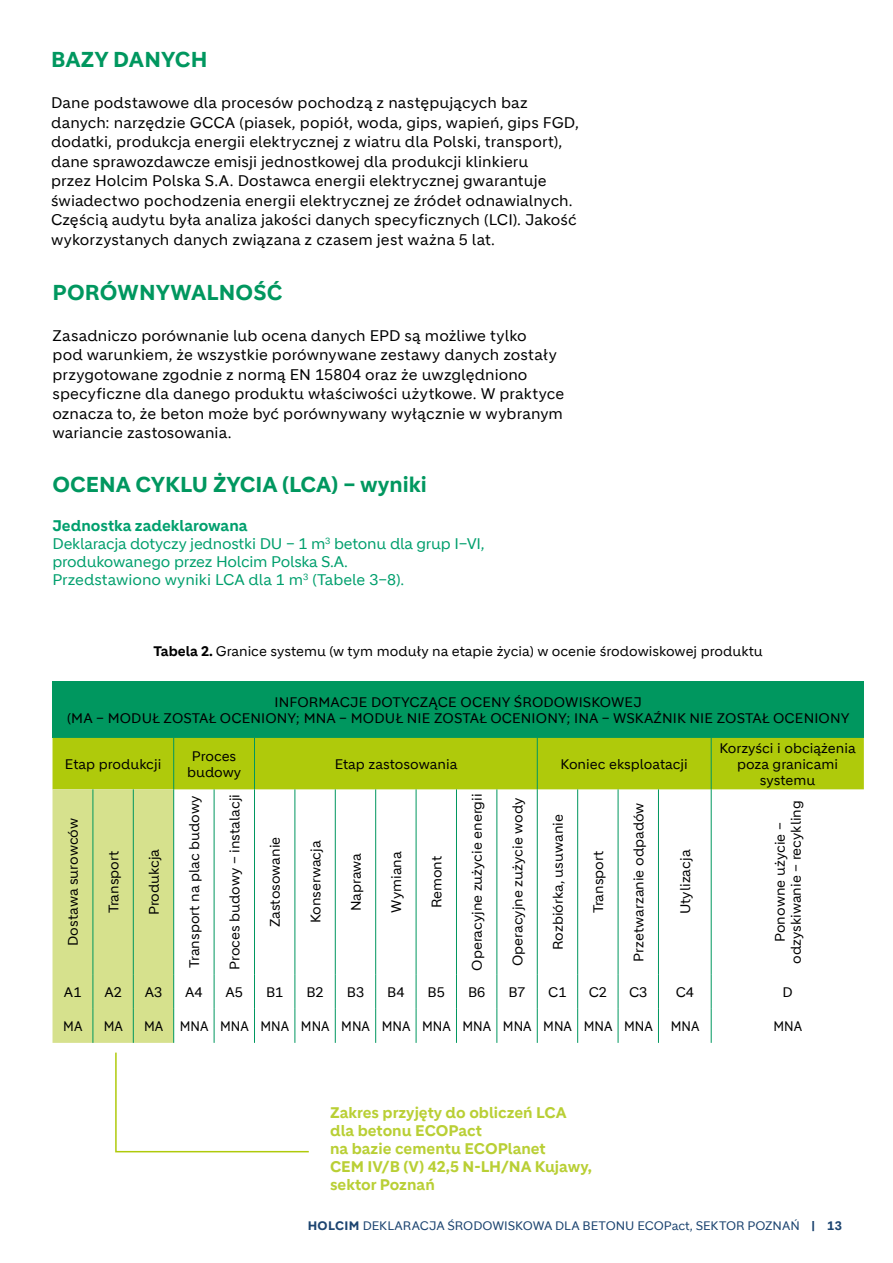
<style>
.page{position:relative;width:893px;height:1263px;background:#fff}
.page>*{position:absolute;margin:0;border:0;box-sizing:border-box;transform-origin:0 0}
.t1{font:700 21px "Holcim";color:#00975f}
.t2{font:15px/19.5px "Holcim";letter-spacing:.005em;color:#000}
.t3{font:15px/18px "Holcim";letter-spacing:-.015em;color:#009f6d}
.t4{font:700 15px/18px "Holcim";color:#b9cf35}
.t5{font:13.5px/16.2px "Holcim";color:#000;text-align:center}
.t6{font:13.5px "Holcim";color:#000;scale:.9 1}
.t7{font:12px "Holcim";color:#1c4470}
.s1{font-weight:700}
</style>
<div class="page">
<div style="left:53px;top:681px;width:811px;height:57px;background:#00975f"></div>
<svg style="left:53px;top:738px;width:811px;height:305px"></svg>
<hr style="left:173px;top:738px;width:1px;height:51px;background:#00975f">
<hr style="left:254px;top:738px;width:1px;height:51px;background:#00975f">
<hr style="left:537px;top:738px;width:1px;height:51px;background:#00975f">
<hr style="left:711px;top:738px;width:1px;height:51px;background:#00975f">
<hr style="left:93px;top:789px;width:1px;height:186px;background:#00975f">
<hr style="left:133px;top:789px;width:1px;height:186px;background:#00975f">
<hr style="left:173px;top:789px;width:1px;height:186px;background:#00975f">
<hr style="left:214px;top:789px;width:1px;height:186px;background:#00975f">
<hr style="left:254px;top:789px;width:1px;height:186px;background:#00975f">
<hr style="left:294px;top:789px;width:1px;height:186px;background:#00975f">
<hr style="left:335px;top:789px;width:1px;height:186px;background:#00975f">
<hr style="left:375px;top:789px;width:1px;height:186px;background:#00975f">
<hr style="left:416px;top:789px;width:1px;height:186px;background:#00975f">
<hr style="left:456px;top:789px;width:1px;height:186px;background:#00975f">
<hr style="left:496px;top:789px;width:1px;height:186px;background:#00975f">
<hr style="left:537px;top:789px;width:1px;height:186px;background:#00975f">
<hr style="left:577px;top:789px;width:1px;height:186px;background:#00975f">
<hr style="left:618px;top:789px;width:1px;height:186px;background:#00975f">
<hr style="left:658px;top:789px;width:1px;height:186px;background:#00975f">
<hr style="left:711px;top:789px;width:1px;height:186px;background:#00975f">
<hr style="left:93px;top:975px;width:1px;height:34px;background:#00975f">
<hr style="left:133px;top:975px;width:1px;height:34px;background:#00975f">
<hr style="left:173px;top:975px;width:1px;height:34px;background:#00975f">
<hr style="left:214px;top:975px;width:1px;height:34px;background:#00975f">
<hr style="left:254px;top:975px;width:1px;height:34px;background:#00975f">
<hr style="left:294px;top:975px;width:1px;height:34px;background:#00975f">
<hr style="left:335px;top:975px;width:1px;height:34px;background:#00975f">
<hr style="left:375px;top:975px;width:1px;height:34px;background:#00975f">
<hr style="left:416px;top:975px;width:1px;height:34px;background:#00975f">
<hr style="left:456px;top:975px;width:1px;height:34px;background:#00975f">
<hr style="left:496px;top:975px;width:1px;height:34px;background:#00975f">
<hr style="left:537px;top:975px;width:1px;height:34px;background:#00975f">
<hr style="left:577px;top:975px;width:1px;height:34px;background:#00975f">
<hr style="left:618px;top:975px;width:1px;height:34px;background:#00975f">
<hr style="left:658px;top:975px;width:1px;height:34px;background:#00975f">
<hr style="left:711px;top:975px;width:1px;height:34px;background:#00975f">
<hr style="left:93px;top:1009px;width:1px;height:34px;background:#00975f">
<hr style="left:133px;top:1009px;width:1px;height:34px;background:#00975f">
<hr style="left:173px;top:1009px;width:1px;height:34px;background:#00975f">
<hr style="left:214px;top:1009px;width:1px;height:34px;background:#00975f">
<hr style="left:254px;top:1009px;width:1px;height:34px;background:#00975f">
<hr style="left:294px;top:1009px;width:1px;height:34px;background:#00975f">
<hr style="left:335px;top:1009px;width:1px;height:34px;background:#00975f">
<hr style="left:375px;top:1009px;width:1px;height:34px;background:#00975f">
<hr style="left:416px;top:1009px;width:1px;height:34px;background:#00975f">
<hr style="left:456px;top:1009px;width:1px;height:34px;background:#00975f">
<hr style="left:496px;top:1009px;width:1px;height:34px;background:#00975f">
<hr style="left:537px;top:1009px;width:1px;height:34px;background:#00975f">
<hr style="left:577px;top:1009px;width:1px;height:34px;background:#00975f">
<hr style="left:618px;top:1009px;width:1px;height:34px;background:#00975f">
<hr style="left:658px;top:1009px;width:1px;height:34px;background:#00975f">
<hr style="left:711px;top:1009px;width:1px;height:34px;background:#00975f">
<svg style="left:115px;top:1052px;width:194px;height:101px"></svg>
<h1 class="t1" style="left:51px;top:48px;width:158px">BAZY DANYCH</h1>
<p class="t2" style="left:51px;top:93px;width:529px">Dane podstawowe dla procesów pochodzą z następujących baz danych: narzędzie GCCA (piasek, popiół, woda, gips, wapień, gips FGD, dodatki, produkcja energii elektrycznej z wiatru dla Polski, transport), dane sprawozdawcze emisji jednostkowej dla produkcji klinkieru<br>przez Holcim Polska S.A. Dostawca energii elektrycznej gwarantuje świadectwo pochodzenia energii elektrycznej ze źródeł odnawialnych.<br>Częścią audytu była analiza jakości danych specyficznych (LCI). Jakość wykorzystanych danych związana z czasem jest ważna 5 lat.</p>
<h1 class="t1" style="left:53px;top:280px;width:231px">PORÓWNYWALNOŚĆ</h1>
<p class="t2" style="left:53px;top:326px;width:513px">Zasadniczo porównanie lub ocena danych EPD są możliwe tylko<br>pod warunkiem, że wszystkie porównywane zestawy danych zostały przygotowane zgodnie z normą EN 15804 oraz że uwzględniono specyficzne dla danego produktu właściwości użytkowe. W praktyce oznacza to, że beton może być porównywany wyłącznie w wybranym wariancie zastosowania.</p>
<h1 class="t1" style="left:53px;top:472px;width:376px">OCENA CYKLU ŻYCIA (LCA) – wyniki</h1>
<p class="t3" style="left:53px;top:517px;width:434px"><span class="s1">Jednostka zadeklarowana<br></span>Deklaracja dotyczy jednostki DU – 1 m<sup>3</sup> betonu dla grup I–VI, produkowanego przez Holcim Polska S.A.<br>Przedstawiono wyniki LCA dla 1 m<sup>3</sup> (Tabele 3–8).</p>
<p class="t5" style="left:154px;top:643px;width:611px"><span class="s1">Tabela 2.</span> Granice systemu (w tym moduły na etapie życia) w ocenie środowiskowej produktu</p>
<p class="t5" style="left:67px;top:694px;width:784px">INFORMACJE DOTYCZĄCE OCENY ŚRODOWISKOWEJ<br>(MA – MODUŁ ZOSTAŁ OCENIONY; MNA – MODUŁ NIE ZOSTAŁ OCENIONY; INA – WSKAŹNIK NIE ZOSTAŁ OCENIONY</p>
<p class="t5" style="left:65px;top:756px;width:98px">Etap produkcji</p>
<p class="t5" style="left:187px;top:748px;width:56px">Proces budowy</p>
<p class="t5" style="left:335px;top:756px;width:124px">Etap zastosowania</p>
<p class="t5" style="left:561px;top:756px;width:129px">Koniec eksploatacji</p>
<p class="t5" style="left:720px;top:740px;width:138px">Korzyści i obciążenia poza granicami systemu</p>
<p class="t5" style="left:65px;top:946px;width:129px;rotate:-90deg">Dostawa surowców</p>
<p class="t5" style="left:106px;top:913px;width:64px;rotate:-90deg">Transport</p>
<p class="t5" style="left:146px;top:915px;width:68px;rotate:-90deg">Produkcja</p>
<p class="t5" style="left:186px;top:968px;width:174px;rotate:-90deg">Transport na plac budowy</p>
<p class="t5" style="left:227px;top:970px;width:177px;rotate:-90deg">Proces budowy – instalacji</p>
<p class="t5" style="left:267px;top:927px;width:92px;rotate:-90deg">Zastosowanie</p>
<p class="t5" style="left:307px;top:923px;width:84px;rotate:-90deg">Konserwacja</p>
<p class="t5" style="left:348px;top:911px;width:60px;rotate:-90deg">Naprawa</p>
<p class="t5" style="left:388px;top:912px;width:63px;rotate:-90deg">Wymiana</p>
<p class="t5" style="left:429px;top:908px;width:54px;rotate:-90deg">Remont</p>
<p class="t5" style="left:469px;top:970px;width:178px;rotate:-90deg">Operacyjne zużycie energii</p>
<p class="t5" style="left:509px;top:966px;width:170px;rotate:-90deg">Operacyjne zużycie wody</p>
<p class="t5" style="left:550px;top:950px;width:137px;rotate:-90deg">Rozbiórka, usuwanie</p>
<p class="t5" style="left:590px;top:913px;width:64px;rotate:-90deg">Transport</p>
<p class="t5" style="left:631px;top:961px;width:161px;rotate:-90deg">Przetwarzanie odpadów</p>
<p class="t5" style="left:677px;top:914px;width:66px;rotate:-90deg">Utylizacja</p>
<p class="t5" style="left:772px;top:964px;width:165px;rotate:-90deg">Ponowne użycie – odzyskiwanie – recykling</p>
<p class="t5" style="left:64px;top:984px;width:19px">A1</p>
<p class="t5" style="left:104px;top:984px;width:19px">A2</p>
<p class="t5" style="left:145px;top:984px;width:19px">A3</p>
<p class="t5" style="left:185px;top:984px;width:19px">A4</p>
<p class="t5" style="left:226px;top:984px;width:19px">A5</p>
<p class="t5" style="left:266px;top:984px;width:19px">B1</p>
<p class="t5" style="left:306px;top:984px;width:19px">B2</p>
<p class="t5" style="left:347px;top:984px;width:19px">B3</p>
<p class="t5" style="left:387px;top:984px;width:19px">B4</p>
<p class="t5" style="left:428px;top:984px;width:19px">B5</p>
<p class="t5" style="left:468px;top:984px;width:19px">B6</p>
<p class="t5" style="left:508px;top:984px;width:19px">B7</p>
<p class="t5" style="left:548px;top:984px;width:20px">C1</p>
<p class="t5" style="left:589px;top:984px;width:20px">C2</p>
<p class="t5" style="left:629px;top:984px;width:20px">C3</p>
<p class="t5" style="left:676px;top:984px;width:20px">C4</p>
<p class="t5" style="left:782px;top:984px;width:12px">D</p>
<p class="t6" style="left:63px;top:1018px;width:23px">MA</p>
<p class="t6" style="left:104px;top:1018px;width:23px">MA</p>
<p class="t6" style="left:144px;top:1018px;width:567px">MA MNA MNA MNA MNA MNA MNA MNA MNA MNA MNA MNA MNA</p>
<p class="t6" style="left:671px;top:1018px;width:33px">MNA</p>
<p class="t6" style="left:773px;top:1018px;width:33px">MNA</p>
<p class="t4" style="left:330px;top:1104px;width:264px">Zakres przyjęty do obliczeń LCA dla betonu ECOPact<br>na bazie cementu ECOPlanet<br>CEM IV/B (V) 42,5 N-LH/NA Kujawy, sektor Poznań</p>
<p class="t7" style="left:308px;top:1218px;width:536px"><span class="s1">HOLCIM</span> DEKLARACJA ŚRODOWISKOWA DLA BETONU ECOPact, SEKTOR POZNAŃ <span class="s1">| 13</span></p>
</div>
